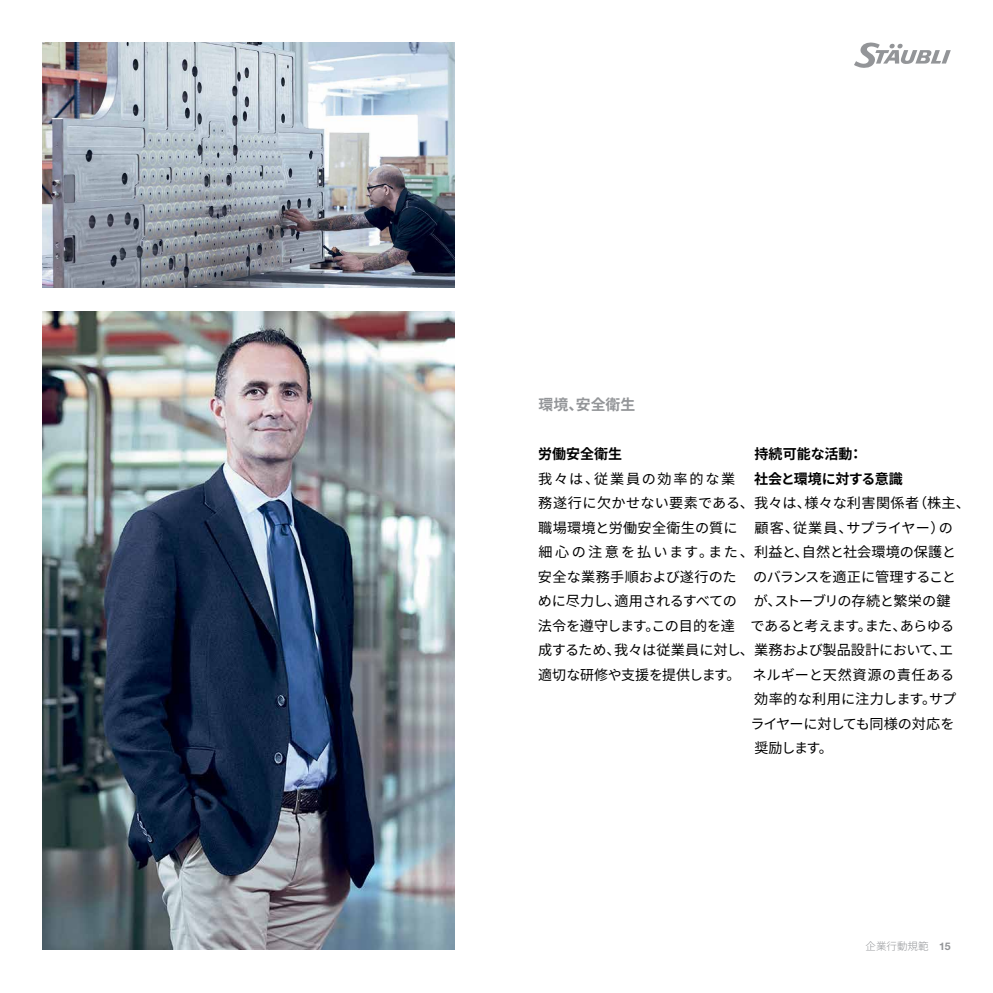
<style>
.page{position:relative;width:993px;height:993px;background:#fff}
.page>*{position:absolute;margin:0;border:0;box-sizing:border-box;transform-origin:0 0}
.t1{font:700 14.88px "Noto Sans CJ Kjp";color:#939598}
.t2{font:14px/24.5px "Noto Sans CJ Kjp";color:#000;text-align:justify}
.t3{font:14px "Noto Sans CJ Kjp";letter-spacing:.025em;color:#000}
.t4{font:14px "Noto Sans CJ Kjp";letter-spacing:-.045em;color:#000}
.t5{font:700 14px/24.5px "Noto Sans CJ Kjp";color:#000}
.t6{font:14px "Noto Sans CJ Kjp";letter-spacing:-.035em;color:#000}
.t7{font:14px "Noto Sans CJ Kjp";letter-spacing:-.025em;color:#000}
.t8{font:14px "Noto Sans CJ Kjp";letter-spacing:-.02em;color:#000}
.t9{font:14px "Noto Sans CJ Kjp";letter-spacing:.03em;color:#000}
.t10{font:14px "Noto Sans CJ Kjp";letter-spacing:.02em;color:#000}
.t11{font:14px "Noto Sans CJ Kjp";letter-spacing:.125em;color:#000}
.t12{font:300 10.5px "Noto Sans CJ Kjp";color:#939598}
.s1{font-family:"Helvetica Neue LT Std";font-weight:700}
</style>
<div class="page">
<img style="left:42px;top:42px;width:412px;height:245px">
<img style="left:42px;top:312px;width:412px;height:637px">
<svg style="left:854px;top:42px;width:96px;height:26px"></svg>
<p class="t1" style="left:538px;top:396px;width:98px">環境、安全衛生</p>
<p class="t5" style="left:538px;top:442px;width:85px">労働安全衛生</p>
<p class="t11" style="left:538px;top:470px;width:198px">我々は、従業員の効率的な業</p>
<p class="t10" style="left:538px;top:519px;width:201px">職場環境と労働安全衛生の質に</p>
<p class="t2" style="left:537px;top:564px;width:201px">安全な業務手順および遂行のために尽力し、適用されるすべての法令を遵守します。この目的を達</p>
<p class="t8" style="left:538px;top:666px;width:203px">適切な研修や支援を提供します。</p>
<p class="t5" style="left:753px;top:442px;width:150px">持続可能な活動：<br>社会と環境に対する意識</p>
<p class="t3" style="left:538px;top:495px;width:433px">務遂行に欠かせない要素である、我々は、様々な利害関係者（株主、</p>
<p class="t2" style="left:754px;top:515px;width:200px">顧客、従業員、サプライヤー）の</p>
<p class="t2" style="left:538px;top:540px;width:419px">細心の注意を払います。また、利益と、自然と社会環境の保護と</p>
<p class="t4" style="left:753px;top:568px;width:204px">のバランスを適正に管理すること</p>
<p class="t6" style="left:753px;top:593px;width:198px">が、ストーブリの存続と繁栄の鍵</p>
<p class="t4" style="left:750px;top:617px;width:205px">であると考えます。また、あらゆる</p>
<p class="t2" style="left:538px;top:638px;width:416px">成するため、我々は従業員に対し、業務および製品設計において、エ</p>
<p class="t9" style="left:752px;top:666px;width:203px">ネルギーと天然資源の責任ある</p>
<p class="t2" style="left:754px;top:687px;width:204px">効率的な利用に注力します。サプ</p>
<p class="t7" style="left:750px;top:715px;width:205px">ライヤーに対しても同様の対応を</p>
<p class="t2" style="left:754px;top:736px;width:80px">奨励します。</p>
<p class="t12" style="left:865px;top:939px;width:87px">企業行動規範 <span class="s1">15</span></p>
</div>
